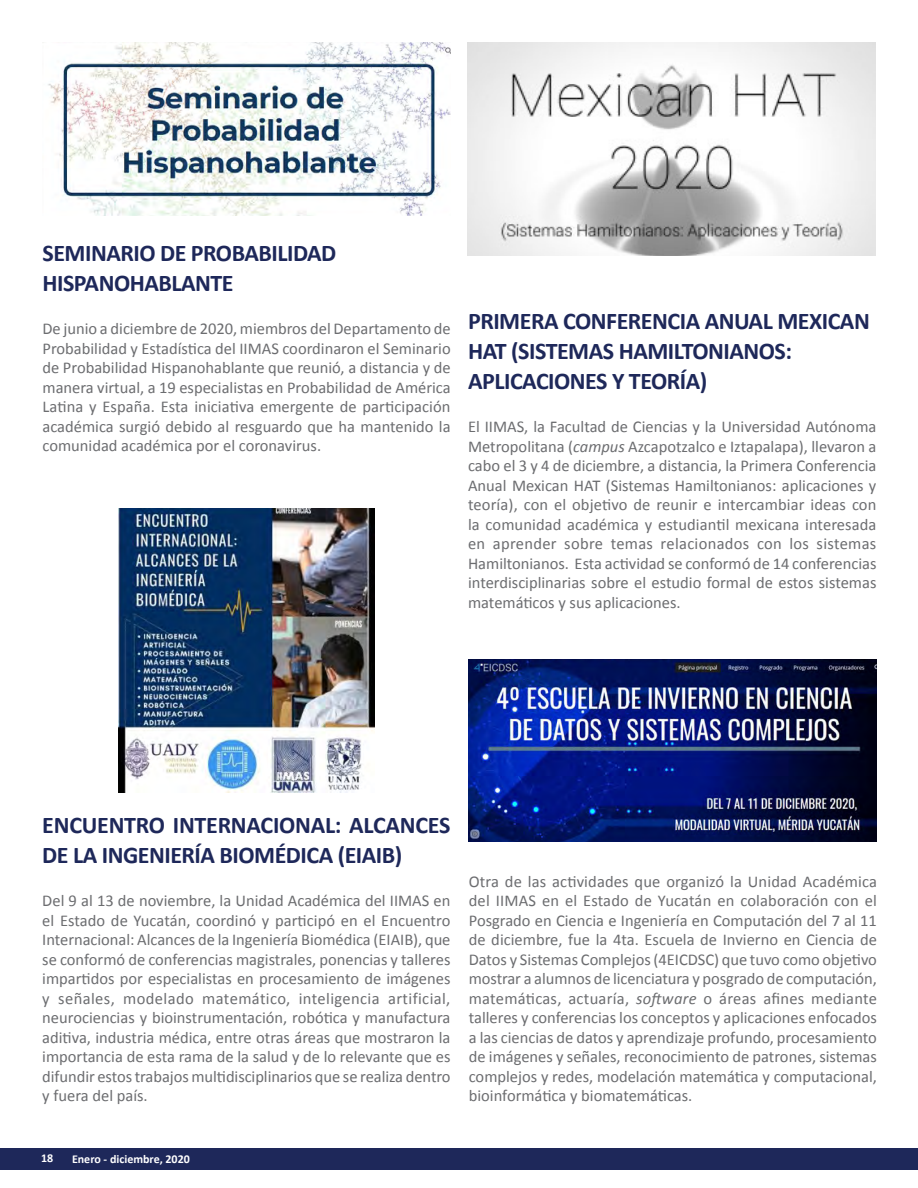
<style>
.page{position:relative;width:918px;height:1188px;background:#fff}
.page>*{position:absolute;margin:0;border:0;box-sizing:border-box;transform-origin:0 0}
.Texto_s_Sangría{font:700 24px/30px "Calibri";letter-spacing:-.02em;color:#1e285a}
.Texto_s_Sangría-2{font:16.5px/19.5px "Calibri";color:#6c6d70;text-align:justify}
.t1{font:700 12px "Calibri";color:#fff}
.s1{font-style:italic}
</style>
<div class="page">
<div style="left:0;top:1148px;width:918px;height:21px;background:#1e285a"></div>
<img style="left:468px;top:43px;width:407px;height:212px">
<img style="left:119px;top:508px;width:256px;height:285px">
<img style="left:468px;top:659px;width:408px;height:182px">
<img style="left:48px;top:43px;width:403px;height:172px">
<p class="Texto_s_Sangría" style="left:43px;top:238px;width:295px">SEMINARIO DE PROBABILIDAD<br>HISPANOHABLANTE</p>
<p class="Texto_s_Sangría-2" style="left:43px;top:319px;width:410px">De junio a diciembre de 2020, miembros del Departamento de Probabilidad y Estadística del IIMAS coordinaron el Seminario de Probabilidad Hispanohablante que reunió, a distancia y de manera virtual, a 19 especialistas en Probabilidad de América Latina y España. Esta iniciativa emergente de participación académica surgió debido al resguardo que ha mantenido la comunidad académica por el coronavirus.</p>
<p class="Texto_s_Sangría" style="left:468px;top:306px;width:403px">PRIMERA CONFERENCIA ANUAL MEXICAN<br>HAT (SISTEMAS HAMILTONIANOS:<br>APLICACIONES Y TEORÍA)</p>
<p class="Texto_s_Sangría-2" style="left:468px;top:417px;width:410px">El IIMAS, la Facultad de Ciencias y la Universidad Autónoma Metropolitana (<span class="s1">campus</span> Azcapotzalco e Iztapalapa), llevaron a cabo el 3 y 4 de diciembre, a distancia, la Primera Conferencia Anual Mexican HAT (Sistemas Hamiltonianos: aplicaciones y teoría), con el objetivo de reunir e intercambiar ideas con la comunidad académica y estudiantil mexicana interesada en aprender sobre temas relacionados con los sistemas Hamiltonianos. Esta actividad se conformó de 14 conferencias interdisciplinarias sobre el estudio formal de estos sistemas matemáticos y sus aplicaciones.</p>
<p class="Texto_s_Sangría" style="left:42px;top:810px;width:410px">ENCUENTRO INTERNACIONAL: ALCANCES<br>DE LA INGENIERÍA BIOMÉDICA (EIAIB)</p>
<p class="Texto_s_Sangría-2" style="left:42px;top:891px;width:410px">Del 9 al 13 de noviembre, la Unidad Académica del IIMAS en el Estado de Yucatán, coordinó y participó en el Encuentro Internacional: Alcances de la Ingeniería Biomédica (EIAIB), que se conformó de conferencias magistrales, ponencias y talleres impartidos por especialistas en procesamiento de imágenes y señales, modelado matemático, inteligencia artificial, neurociencias y bioinstrumentación, robótica y manufactura aditiva, industria médica, entre otras áreas que mostraron la importancia de esta rama de la salud y de lo relevante que es difundir estos trabajos multidisciplinarios que se realiza dentro y fuera del país.</p>
<p class="Texto_s_Sangría-2" style="left:469px;top:872px;width:410px">Otra de las actividades que organizó la Unidad Académica del IIMAS en el Estado de Yucatán en colaboración con el Posgrado en Ciencia e Ingeniería en Computación del 7 al 11 de diciembre, fue la 4ta. Escuela de Invierno en Ciencia de Datos y Sistemas Complejos (4EICDSC) que tuvo como objetivo mostrar a alumnos de licenciatura y posgrado de computación, matemáticas, actuaría, <span class="s1">software</span> o áreas afines mediante talleres y conferencias los conceptos y aplicaciones enfocados a las ciencias de datos y aprendizaje profundo, procesamiento de imágenes y señales, reconocimiento de patrones, sistemas complejos y redes, modelación matemática y computacional, bioinformática y biomatemáticas.</p>
<p class="t1" style="left:41px;top:1151px;width:14px">18</p>
<p class="t1" style="left:72px;top:1151px;width:119px">Enero - diciembre, 2020</p>
</div>
